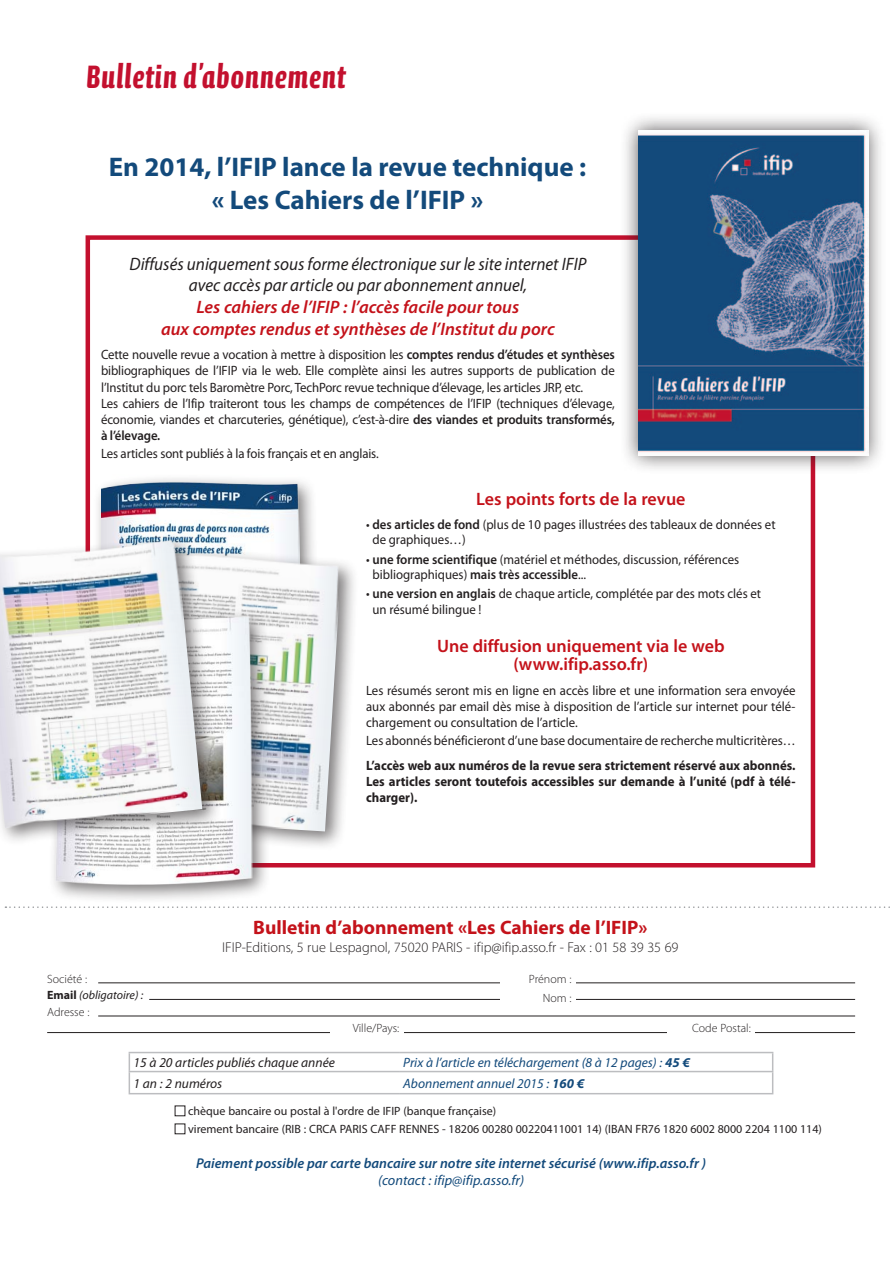
<style>
.page{position:relative;width:893px;height:1263px;background:#fff}
.page>*{position:absolute;margin:0;border:0;box-sizing:border-box;transform-origin:0 0}
.t1{font:700 32.85px "Calcite Pro";letter-spacing:.02em;color:#c3102e;scale:.95 1}
.t2{font:700 27px/32.4px "Myriad Pro";color:#134a7b;text-align:center}
.t3{font:700 19.5px "Myriad Pro";color:#c4121a}
.t4{font:italic 18px/21.6px "Myriad Pro";color:#231f20;text-align:center;scale:.95 1}
.t5{font:italic 600 18px/21.6px "Myriad Pro";color:#c4121a;text-align:center}
.t6{font:600 18px/18px "Myriad Pro";color:#c4121a;text-align:center}
.t7{font:italic 600 14.25px "Myriad Pro";color:#134a7b}
.t8{font:300 14.25px "Myriad Pro";color:#231f20}
.t9{font:italic 14.25px "Myriad Pro";color:#134a7b}
.t10{font:13.5px/16.2px "Myriad Pro";letter-spacing:-.01em;color:#231f20;scale:.95 1}
.t11{font:700 13.5px/16.2px "Myriad Pro";color:#231f20;text-align:justify;scale:.95 1}
.t12{font:italic 13.5px "Myriad Pro";color:#134a7b}
.t13{font:italic 13.5px "Myriad Pro";color:#231f20}
.t14{font:12px/18px "Myriad Pro";color:#231f20}
.t15{font:300 12px/16.5px "Myriad Pro";color:#231f20}
.s1{font-weight:600}
.s2{font-weight:700}
.s3{font-weight:400;font-style:italic}
</style>
<div class="page">
<svg style="left:5px;top:906px;width:885px;height:2px"></svg>
<hr style="left:98px;top:982px;width:757px;height:1px;background:#231f20">
<hr style="left:149px;top:999px;width:706px;height:1px;background:#231f20">
<hr style="left:98px;top:1016px;width:757px;height:1px;background:#231f20">
<hr style="left:47px;top:1032px;width:808px;height:1px;background:#231f20">
<div style="left:330px;top:1023px;width:73px;height:14px;background:#fff"></div>
<div style="left:668px;top:1023px;width:87px;height:14px;background:#fff"></div>
<div style="left:500px;top:992px;width:76px;height:14px;background:#fff"></div>
<div style="left:500px;top:974px;width:76px;height:13px;background:#fff"></div>
<hr style="left:129px;top:1093px;width:270px;height:1px;background:#bcbdc0">
<hr style="left:399px;top:1093px;width:374px;height:1px;background:#bcbdc0">
<svg style="left:129px;top:1052px;width:644px;height:41px"></svg>
<div style="left:620px;top:112px;width:267px;height:362px;background:#231f20;opacity:.75"></div>
<img style="left:638px;top:131px;width:230px;height:325px">
<div style="left:93px;top:474px;width:226px;height:296px;background:#231f20;opacity:.6"></div>
<img style="left:101px;top:474px;width:198px;height:70px">
<div style="left:120px;top:547px;width:239px;height:304px;background:#231f20;opacity:.6"></div>
<img style="left:222px;top:544px;width:120px;height:287px">
<div style="left:47px;top:607px;width:224px;height:297px;background:#231f20;opacity:.6"></div>
<img style="left:54px;top:611px;width:198px;height:276px">
<div style="left:0;top:533px;width:222px;height:314px;background:#231f20;opacity:.6"></div>
<img style="left:0;top:535px;width:202px;height:293px">
<h1 class="t1" style="left:86px;top:58px;width:275px">Bulletin d’abonnement</h1>
<h2 class="t2" style="left:109px;top:150px;width:479px">En 2014, l’IFIP lance la revue technique : « Les Cahiers de l’IFIP »</h2>
<h3 class="t4" style="left:130px;top:253px;width:482px">Diffusés uniquement sous forme électronique sur le site internet IFIP avec accès par article ou par abonnement annuel,</h3>
<h3 class="t5" style="left:161px;top:296px;width:395px">Les cahiers de l’IFIP : l’accès facile pour tous<br>aux comptes rendus et synthèses de l’Institut du porc</h3>
<p class="t10" style="left:101px;top:346px;width:542px">Cette nouvelle revue a vocation à mettre à disposition les <span class="s1">comptes rendus d’études et synthèses </span>bibliographiques de l’IFIP via le web. Elle complète ainsi les autres supports de publication de l’Institut du porc tels Baromètre Porc, TechPorc revue technique d’élevage, les articles JRP, etc.<br>Les cahiers de l’Ifip traiteront tous les champs de compétences de l’IFIP (techniques d’élevage, économie, viandes et charcuteries, génétique), c’est-à-dire <span class="s1">des viandes et produits transformés, à l’élevage.</span></p>
<p class="t10" style="left:101px;top:445px;width:294px">Les articles sont publiés à la fois français et en anglais.</p>
<h3 class="t6" style="left:476px;top:489px;width:211px">Les points forts de la revue</h3>
<p class="t10" style="left:372px;top:517px;width:426px;line-height:15px;text-indent:-6px">• <span class="s1">des articles de fond</span> (plus de 10 pages illustrées des tableaux de données et de graphiques…)</p>
<p class="t10" style="left:372px;top:551px;width:388px;line-height:15px;text-indent:-6px">• <span class="s1">une forme scientifique</span> (matériel et méthodes, discussion, références bibliographiques) <span class="s1">mais très accessible</span>...</p>
<p class="t10" style="left:372px;top:585px;width:411px;text-indent:-6px">• <span class="s1">une version en anglais</span> de chaque article, complétée par des mots clés et un résumé bilingue !</p>
<h3 class="t6" style="left:437px;top:637px;width:289px">Une diffusion uniquement via le web (www.ifip.asso.fr)</h3>
<p class="t10" style="left:366px;top:682px;width:454px;text-align:justify">Les résumés seront mis en ligne en accès libre et une information sera envoyée aux abonnés par email dès mise à disposition de l’article sur internet pour télé&shy;chargement ou consultation de l’article.</p>
<p class="t10" style="left:366px;top:732px;width:454px">Les abonnés bénéficieront d’une base documentaire de recherche multicritères…</p>
<p class="t11" style="left:366px;top:757px;width:454px">L’accès web aux numéros de la revue sera strictement réservé aux abonnés.<br>Les articles seront toutefois accessibles sur demande à l’unité (pdf à télé&shy;charger).</p>
<p class="t15" style="left:47px;top:970px;width:98px">Société :<br><span class="s2">Email</span> <span class="s3">(obligatoire) :<br></span>Adresse :</p>
<h3 class="t3" style="left:253px;top:914px;width:396px">Bulletin d’abonnement «Les Cahiers de l’IFIP»</h3>
<p class="t8" style="left:222px;top:938px;width:458px">IFIP-Editions, 5 rue Lespagnol, 75020 PARIS - ifip@ifip.asso.fr - Fax : 01 58 39 35 69</p>
<p class="t15" style="left:529px;top:971px;width:44px">Prénom :</p>
<p class="t15" style="left:543px;top:989px;width:30px">Nom :</p>
<p class="t15" style="left:353px;top:1020px;width:48px">Ville/Pays:</p>
<p class="t15" style="left:692px;top:1019px;width:60px">Code Postal:</p>
<p class="t13" style="left:134px;top:1054px;width:203px">15 à 20 articles publiés chaque année</p>
<p class="t12" style="left:403px;top:1054px;width:288px">Prix à l’article en téléchargement (8 à 12 pages) : <span class="s2">45 €</span></p>
<p class="t13" style="left:134px;top:1075px;width:90px">1 an : 2 numéros</p>
<p class="t12" style="left:403px;top:1075px;width:182px">Abonnement annuel 2015 : <span class="s2">160 €</span></p>
<p class="t14" style="left:188px;top:1101px;width:635px">chèque bancaire ou postal à l'ordre de IFIP (banque française)<br>virement bancaire (RIB : CRCA PARIS CAFF RENNES - 18206 00280 00220411001 14) (IBAN FR76 1820 6002 8000 2204 1100 114)</p>
<p class="t7" style="left:196px;top:1154px;width:511px">Paiement possible par carte bancaire sur notre site internet sécurisé (www.ifip.asso.fr )</p>
<p class="t9" style="left:378px;top:1172px;width:147px">(contact : ifip@ifip.asso.fr)</p>
</div>
